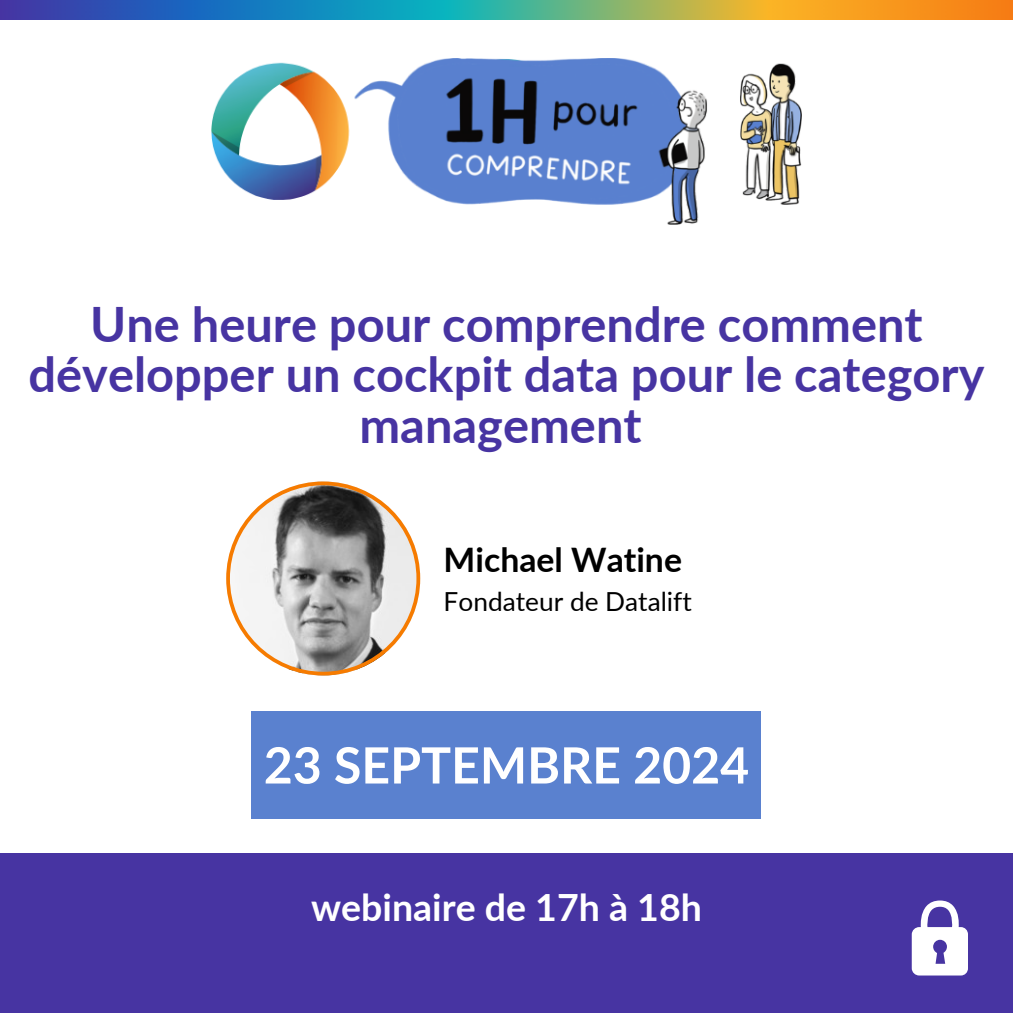
<style>
.page{position:relative;width:1013px;height:1013px;background:#fff}
.page>*{position:absolute;margin:0;border:0;box-sizing:border-box;transform-origin:0 0}
.t1{font:700 50px "Lato";color:#fff}
.t2{font:700 48.75px/50.6px "Lato";color:#4734a2;text-align:center}
.t3{font:700 37.5px "Lato";color:#fff}
.t4{font:700 33.75px "Lato";color:#000}
.t5{font:26.25px "Lato";color:#000}
</style>
<div class="page">
<img style="left:0;top:0;width:1012px;height:20px">
<div style="left:251px;top:711px;width:509px;height:107px;background:#5a81cf"></div>
<div style="left:0;top:853px;width:1012px;height:159px;background:#4734a2"></div>
<img style="left:211px;top:58px;width:590px;height:167px">
<svg style="left:226px;top:481px;width:194px;height:194px"></svg>
<svg style="left:911px;top:900px;width:57px;height:75px"></svg>
<p class="t2" style="left:29px;top:297px;width:957px">Une heure pour comprendre comment développer un cockpit data pour le category management</p>
<p class="t4" style="left:443px;top:538px;width:240px">Michael Watine</p>
<h1 class="t5" style="left:443px;top:585px;width:250px">Fondateur de Datalift</h1>
<h4 class="t1" style="left:264px;top:734px;width:487px">23 SEPTEMBRE 2024</h4>
<h3 class="t3" style="left:311px;top:883px;width:392px">webinaire de 17h à 18h</h3>
</div>
